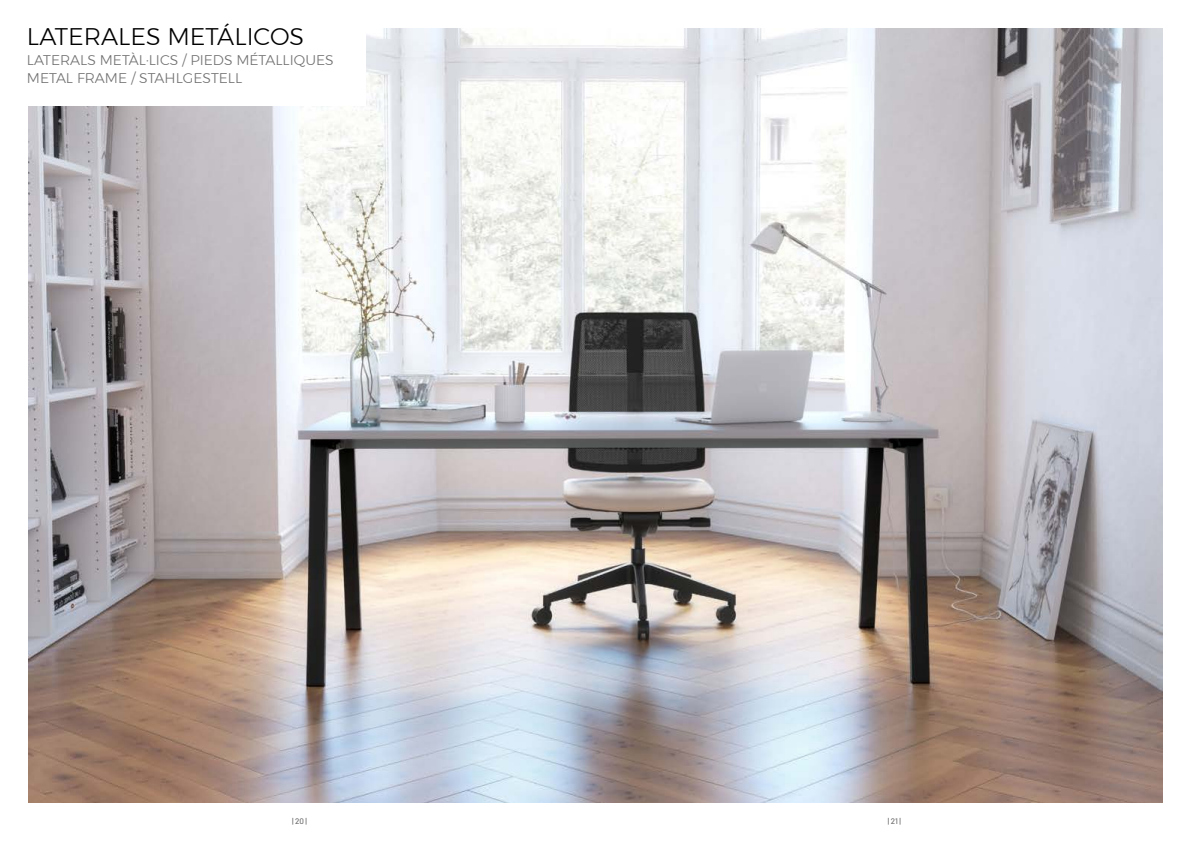
<style>
.page{position:relative;width:1191px;height:842px;background:#fff}
.page>*{position:absolute;margin:0;border:0;box-sizing:border-box;transform-origin:0 0}
.t1{font:300 24px "Montserrat";color:#000}
.t2{font:300 14px/18px "Montserrat";color:#706f6f}
.t3{font:500 8px "Barlow";color:#706f6f}
</style>
<div class="page">
<img style="left:28px;top:28px;width:1134px;height:774px">
<div style="left:22px;top:23px;width:344px;height:83px;background:#fff"></div>
<h1 class="t1" style="left:27px;top:19px;width:279px">LATERALES METÁLICOS</h1>
<p class="t2" style="left:27px;top:51px;width:308px">LATERALS METÀL·LICS / PIEDS MÉTALLIQUES<br>METAL FRAME / STAHLGESTELL</p>
<p class="t3" style="left:292px;top:816px;width:16px">| 20 |</p>
<p class="t3" style="left:887px;top:816px;width:15px">| 21 |</p>
</div>
